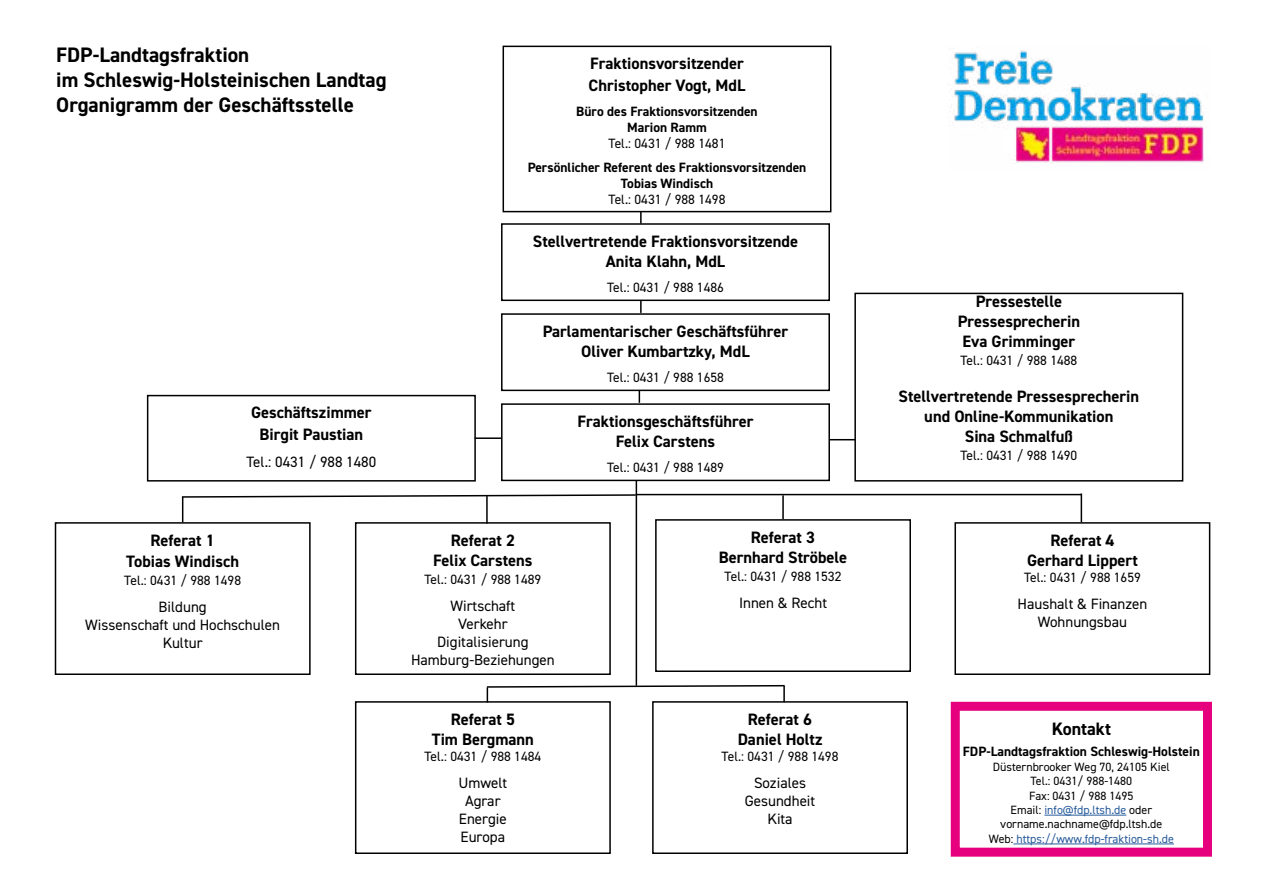
<style>
.page{position:relative;width:1263px;height:893px;background:#fff}
.page>*{position:absolute;margin:0;border:0;box-sizing:border-box;transform-origin:0 0}
.t1{font:700 21px/25.2px "DIN2014";color:#000}
.t2{font:700 18px "DIN2014";color:#000}
.t3{font:700 16.5px/19.8px "DIN2014";color:#000;text-align:center}
.t4{font:15px/18px "DIN2014";color:#000;text-align:center}
.t5{font:13.5px "DIN2014";color:#000}
.t6{font:700 13.5px/16.2px "DIN2014";color:#000;text-align:center}
.t7{font:12px/14.4px "DIN2014";color:#000;text-align:center}
.s1{color:#275b9b}
</style>
<div class="page">
<img style="left:954px;top:50px;width:250px;height:113px">
<div style="left:502px;top:46px;width:329px;height:166px;border:2px solid #000"></div>
<div style="left:501px;top:313px;width:329px;height:78px;border:2px solid #000"></div>
<div style="left:501px;top:223px;width:329px;height:78px;border:2px solid #000"></div>
<div style="left:501px;top:403px;width:329px;height:78px;border:2px solid #000"></div>
<div style="left:854px;top:293px;width:329px;height:189px;border:2px solid #000"></div>
<div style="left:954px;top:522px;width:256px;height:153px;border:2px solid #000"></div>
<div style="left:655px;top:519px;width:256px;height:153px;border:2px solid #000"></div>
<div style="left:355px;top:522px;width:256px;height:153px;border:2px solid #000"></div>
<div style="left:55px;top:522px;width:256px;height:153px;border:2px solid #000"></div>
<div style="left:355px;top:701px;width:256px;height:153px;border:2px solid #000"></div>
<div style="left:652px;top:701px;width:256px;height:153px;border:2px solid #000"></div>
<hr style="left:1044px;top:815px;width:82px;height:1px;background:#275b9b">
<hr style="left:1013px;top:844px;width:161px;height:1px;background:#275b9b">
<div style="left:951px;top:702px;width:261px;height:155px;border:9px solid #e6007d"></div>
<div style="left:147px;top:395px;width:329px;height:87px;border:2px solid #000"></div>
<svg style="left:640px;top:211px;width:2px;height:13px"></svg>
<svg style="left:640px;top:301px;width:2px;height:12px"></svg>
<svg style="left:639px;top:391px;width:1px;height:12px"></svg>
<hr style="left:636px;top:481px;width:1px;height:205px;background:#000">
<hr style="left:475px;top:437px;width:26px;height:2px;background:#000">
<svg style="left:829px;top:439px;width:27px;height:1px"></svg>
<hr style="left:636px;top:494px;width:445px;height:1px;background:#000">
<hr style="left:486px;top:496px;width:2px;height:28px;background:#000">
<hr style="left:782px;top:495px;width:2px;height:24px;background:#000">
<svg style="left:1081px;top:493px;width:1px;height:29px"></svg>
<svg style="left:485px;top:684px;width:301px;height:18px"></svg>
<svg style="left:181px;top:493px;width:455px;height:29px"></svg>
<p class="t1" style="left:56px;top:42px;width:332px">FDP-Landtagsfraktion<br>im Schleswig-Holsteinischen Landtag<br>Organigramm der Geschäftsstelle</p>
<p class="t3" style="left:589px;top:53px;width:158px;line-height:21.6px;text-align:left">Fraktionsvorsitzender<br>Christopher Vogt, MdL</p>
<p class="t6" style="left:576px;top:103px;width:183px">Büro des Fraktionsvorsitzenden<br>Marion Ramm</p>
<p class="t5" style="left:609px;top:135px;width:118px">Tel.: 0431 / 988 1481</p>
<p class="t6" style="left:528px;top:159px;width:280px">Persönlicher Referent des Fraktionsvorsitzenden<br>Tobias Windisch</p>
<p class="t5" style="left:609px;top:191px;width:118px">Tel.: 0431 / 988 1498</p>
<p class="t3" style="left:533px;top:231px;width:267px">Stellvertretende Fraktionsvorsitzende<br>Anita Klahn, MdL</p>
<p class="t5" style="left:607px;top:279px;width:118px">Tel.: 0431 / 988 1486</p>
<p class="t3" style="left:251px;top:402px;width:122px;line-height:21.6px">Geschäftszimmer<br>Birgit Paustian</p>
<p class="t4" style="left:246px;top:453px;width:131px">Tel.: 0431 / 988 1480</p>
<p class="t3" style="left:126px;top:529px;width:114px;line-height:21.6px">Referat 1<br>Tobias Windisch</p>
<p class="t5" style="left:124px;top:572px;width:118px">Tel.: 0431 / 988 1498</p>
<p class="t4" style="left:85px;top:598px;width:196px">Bildung<br>Wissenschaft und Hochschulen<br>Kultur</p>
<p class="t3" style="left:543px;top:321px;width:247px">Parlamentarischer Geschäftsführer<br>Oliver Kumbartzky, MdL</p>
<p class="t5" style="left:607px;top:369px;width:118px">Tel.: 0431 / 988 1658</p>
<p class="t3" style="left:433px;top:530px;width:101px">Referat 2<br>Felix Carstens</p>
<p class="t5" style="left:424px;top:570px;width:118px">Tel.: 0431 / 988 1489</p>
<p class="t4" style="left:411px;top:596px;width:145px">Wirtschaft<br>Verkehr<br>Digitalisierung<br>Hamburg-Beziehungen</p>
<p class="t3" style="left:432px;top:709px;width:104px">Referat 5<br>Tim Bergmann</p>
<p class="t5" style="left:424px;top:748px;width:118px">Tel.: 0431 / 988 1484</p>
<p class="t4" style="left:458px;top:773px;width:50px">Umwelt<br>Agrar<br>Energie<br>Europa</p>
<p class="t3" style="left:577px;top:411px;width:177px">Fraktionsgeschäftsführer<br>Felix Carstens</p>
<p class="t5" style="left:607px;top:459px;width:118px">Tel.: 0431 / 988 1489</p>
<p class="t3" style="left:719px;top:527px;width:130px">Referat 3<br>Bernhard Ströbele</p>
<p class="t5" style="left:725px;top:567px;width:118px">Tel.: 0431 / 988 1532</p>
<p class="t4" style="left:739px;top:593px;width:90px">Innen &amp; Recht</p>
<p class="t3" style="left:738px;top:709px;width:86px">Referat 6<br>Daniel Holtz</p>
<p class="t5" style="left:722px;top:748px;width:118px">Tel.: 0431 / 988 1498</p>
<p class="t4" style="left:745px;top:773px;width:72px">Soziales<br>Gesundheit<br>Kita</p>
<p class="t3" style="left:958px;top:291px;width:124px">Pressestelle<br>Pressesprecherin<br>Eva Grimminger</p>
<p class="t5" style="left:960px;top:352px;width:118px">Tel.: 0431 / 988 1488</p>
<p class="t3" style="left:898px;top:387px;width:242px">Stellvertretende Pressesprecherin und Online-Kommunikation<br>Sina Schmalfuß</p>
<p class="t5" style="left:960px;top:447px;width:118px">Tel.: 0431 / 988 1490</p>
<p class="t3" style="left:1027px;top:530px;width:112px">Referat 4<br>Gerhard Lippert</p>
<p class="t5" style="left:1024px;top:569px;width:118px">Tel.: 0431 / 988 1659</p>
<p class="t4" style="left:1017px;top:594px;width:131px">Haushalt &amp; Finanzen<br>Wohnungsbau</p>
<p class="t2" style="left:1052px;top:716px;width:61px">Kontakt</p>
<p class="t6" style="left:963px;top:743px;width:238px">FDP-Landtagsfraktion Schleswig-Holstein</p>
<p class="t7" style="left:989px;top:759px;width:187px">Düsternbrooker Weg 70, 24105 Kiel<br>Tel.: 0431/ 988-1480<br>Fax: 0431 / 988 1495<br>Email: <span class="s1">info@fdp.ltsh.de</span> oder vorname.nachname@fdp.ltsh.de<br>Web: <span class="s1">https://www.fdp-fraktion-sh.de</span></p>
</div>
